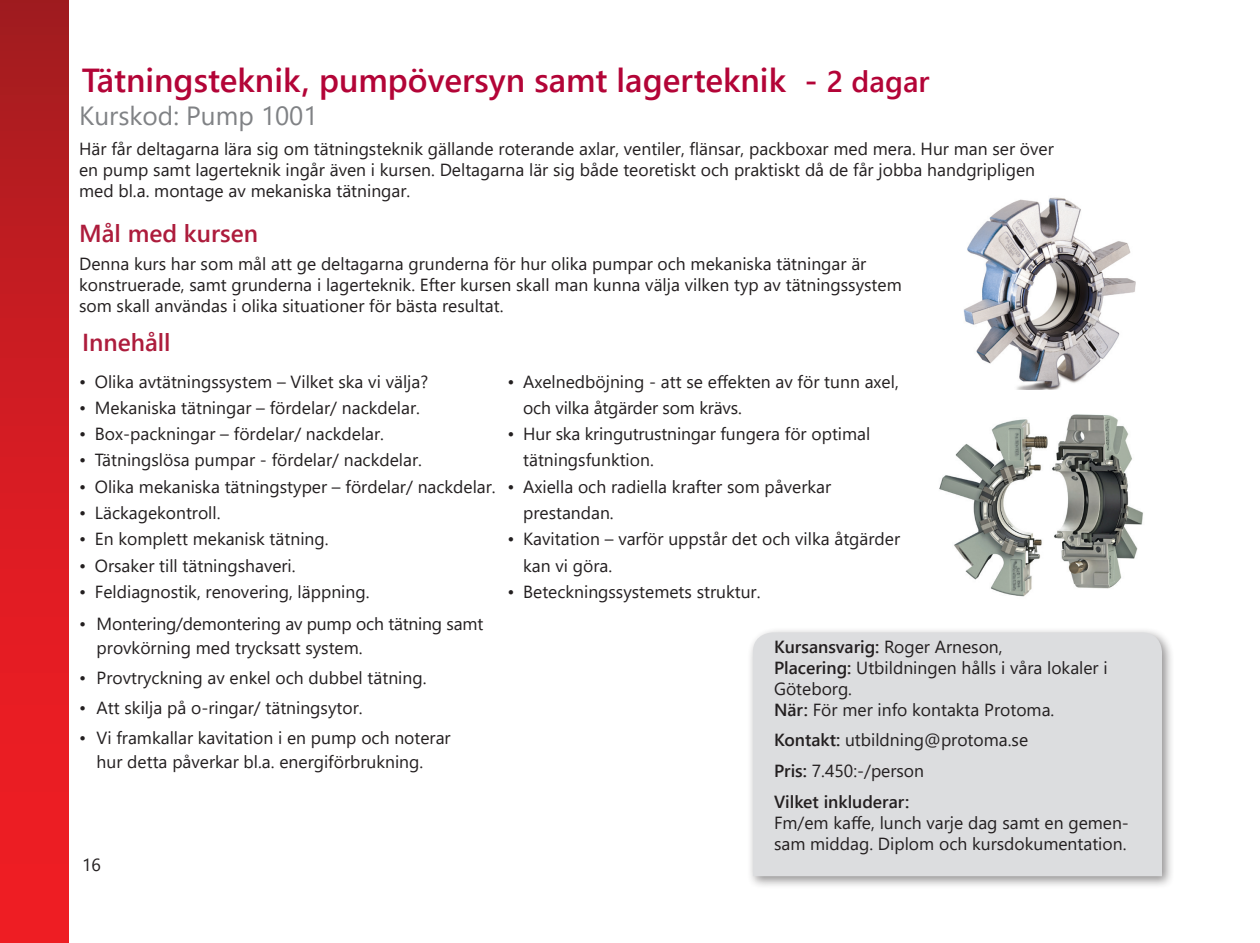
<style>
.page{position:relative;width:1260px;height:943px;background:#fff}
.page>*{position:absolute;margin:0;border:0;box-sizing:border-box;transform-origin:0 0}
.t1{font:600 33.25px "Segoe UI";color:#b30437}
.t2{font:26.25px "Segoe UI";color:#808285}
.t3{font:600 24.5px "Segoe UI";color:#ad1c3c}
.t4{font:17.5px/21px "Segoe UI";color:#231f20}
.s1{font-size:29.75px}
.s2{font-weight:600}
</style>
<div class="page">
<div style="left:747px;top:626px;width:428px;height:263px;background:#231f20;opacity:.5"></div>
<div style="left:753px;top:632px;width:409px;height:244px;background:#dcdddf"></div>
<img style="left:939px;top:414px;width:204px;height:183px">
<img style="left:963px;top:197px;width:173px;height:192px">
<div style="left:0;top:0;width:68px;height:943px;background:linear-gradient(to bottom,#a81c20,#fb1d24)"></div>
<h1 class="t1" style="left:82px;top:48px;width:849px">Tätningsteknik, pumpöversyn samt lagerteknik - <span class="s1">2 dagar</span></h1>
<h2 class="t2" style="left:79px;top:91px;width:240px">Kurskod: Pump 1001</h2>
<p class="t4" style="left:79px;top:137px;width:976px">Här får deltagarna lära sig om tätningsteknik gällande roterande axlar, ventiler, flänsar, packboxar med mera. Hur man ser över en pump samt lagerteknik ingår även i kursen. Deltagarna lär sig både teoretiskt och praktiskt då de får jobba handgripligen med bl.a. montage av mekaniska tätningar.</p>
<h3 class="t3" style="left:79px;top:211px;width:181px">Mål med kursen</h3>
<p class="t4" style="left:79px;top:252px;width:824px">Denna kurs har som mål att ge deltagarna grunderna för hur olika pumpar och mekaniska tätningar är konstruerade, samt grunderna i lagerteknik. Efter kursen skall man kunna välja vilken typ av tätningssystem som skall användas i olika situationer för bästa resultat.</p>
<h3 class="t3" style="left:82px;top:320px;width:90px">Innehåll</h3>
<p class="t4" style="left:79px;top:369px;width:351px">• Olika avtätningssystem – Vilket ska vi välja?</p>
<p class="t4" style="left:79px;top:395px;width:342px">• Mekaniska tätningar – fördelar/ nackdelar.</p>
<p class="t4" style="left:79px;top:422px;width:306px">• Box-packningar – fördelar/ nackdelar.</p>
<p class="t4" style="left:79px;top:448px;width:344px">• Tätningslösa pumpar - fördelar/ nackdelar.</p>
<p class="t4" style="left:79px;top:474px;width:418px">• Olika mekaniska tätningstyper – fördelar/ nackdelar.</p>
<p class="t4" style="left:79px;top:500px;width:143px">• Läckagekontroll.</p>
<p class="t4" style="left:79px;top:527px;width:251px">• En komplett mekanisk tätning.</p>
<p class="t4" style="left:79px;top:553px;width:218px">• Orsaker till tätningshaveri.</p>
<p class="t4" style="left:79px;top:579px;width:292px">• Feldiagnostik, renovering, läppning.</p>
<p class="t4" style="left:97px;top:610px;width:388px;line-height:24.5px;text-indent:-18px">• Montering/demontering av pump och tätning samt provkörning med trycksatt system.</p>
<p class="t4" style="left:79px;top:665px;width:349px">• Provtryckning av enkel och dubbel tätning.</p>
<p class="t4" style="left:79px;top:696px;width:285px">• Att skilja på o-ringar/ tätningsytor.</p>
<p class="t4" style="left:79px;top:723px;width:373px;line-height:24.5px;text-align:center">• Vi framkallar kavitation i en pump och noterar hur detta påverkar bl.a. energiförbrukning.</p>
<p class="t4" style="left:82px;top:852px;width:20px">16</p>
<p class="t4" style="left:523px;top:367px;width:377px;line-height:26.2px;text-indent:-16px">• Axelnedböjning - att se effekten av för tunn axel, och vilka åtgärder som krävs.</p>
<p class="t4" style="left:523px;top:419px;width:349px;line-height:26.2px;text-indent:-16px">• Hur ska kringutrustningar fungera för optimal tätningsfunktion.</p>
<p class="t4" style="left:523px;top:472px;width:309px;line-height:26.2px;text-indent:-16px">• Axiella och radiella krafter som påverkar prestandan.</p>
<p class="t4" style="left:523px;top:524px;width:378px;line-height:26.2px;text-indent:-16px">• Kavitation – varför uppstår det och vilka åtgärder kan vi göra.</p>
<p class="t4" style="left:507px;top:579px;width:255px">• Beteckningssystemets struktur.</p>
<p class="t4" style="left:774px;top:634px;width:335px"><span class="s2">Kursansvarig:</span> Roger Arneson,<br><span class="s2">Placering:</span> Utbildningen hålls i våra lokaler i<br>Göteborg.<br><span class="s2">När:</span> För mer info kontakta Protoma.</p>
<p class="t4" style="left:774px;top:723px;width:256px;line-height:31px"><span class="s2">Kontakt:</span> utbildning@protoma.se<br><span class="s2">Pris:</span> 7.450:-/person<br><span class="s2">Vilket inkluderar:</span></p>
<p class="t4" style="left:774px;top:811px;width:356px">Fm/em kaffe, lunch varje dag samt en gemen&shy;sam middag. Diplom och kursdokumentation.</p>
</div>
